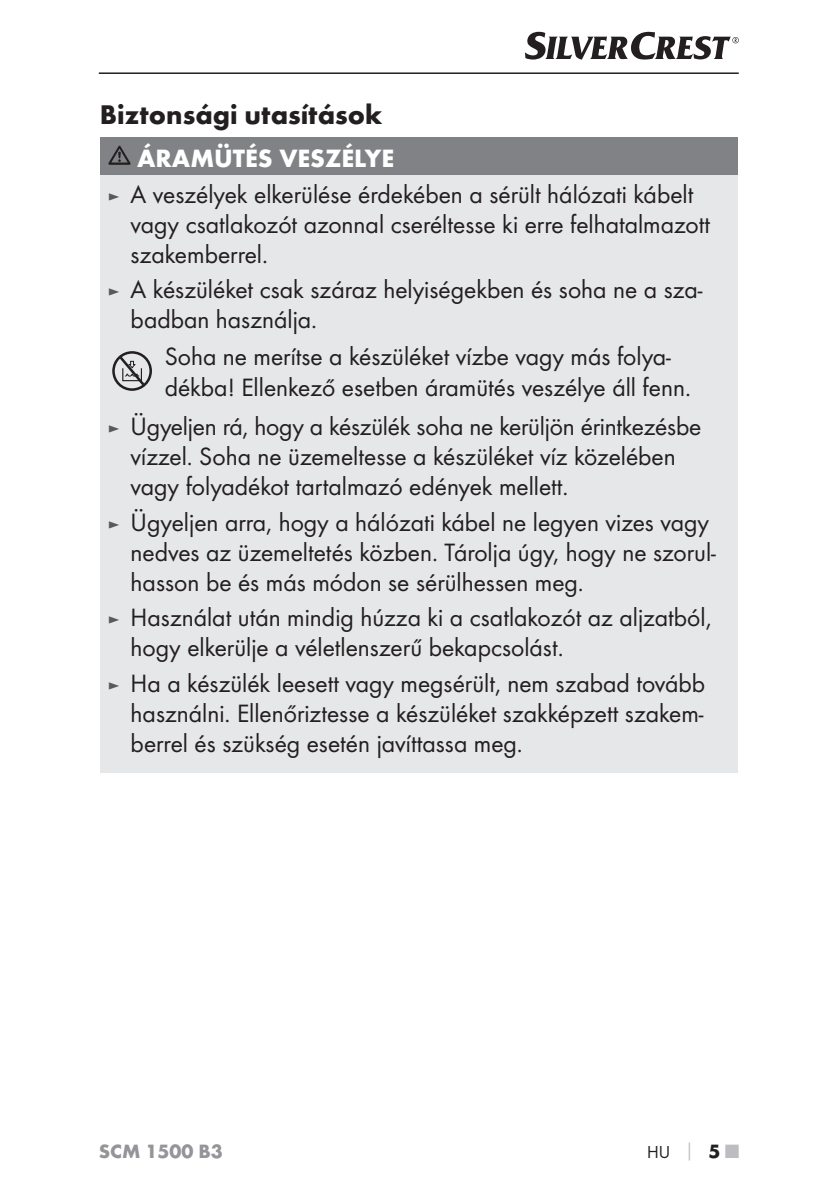
<style>
.page{position:relative;width:839px;height:1190px;background:#fff}
.page>*{position:absolute;margin:0;border:0;box-sizing:border-box;transform-origin:0 0}
.t1{font:700 28px "Futura";color:#231f20}
.t2{font:26px/30px "Futura Boo";color:#231f20}
.t3{font:700 26px "Futura";color:#fff}
.t4{font:700 20px "Futura";color:#939598}
.t5{font:18px "Futura Boo";color:#231f20}
.s1{font-size:18px;color:#58595b}
.s2{font-family:"Futura";font-weight:700;color:#bbbdc0}
.s3{font-family:"Futura";font-weight:700;font-size:20px}
.s4{font-family:"Futura";font-weight:700;font-size:20px;color:#bbbdc0}
</style>
<div class="page">
<hr style="left:99px;top:72px;width:639px;height:2px;background:#231f20">
<svg style="left:525px;top:32px;width:213px;height:28px"></svg>
<div style="left:100px;top:137px;width:636px;height:38px;background:#808285"></div>
<div style="left:100px;top:175px;width:636px;height:597px;background:#e6e7e8"></div>
<svg style="left:108px;top:146px;width:22px;height:19px"></svg>
<div style="left:112px;top:351px;width:40px;height:40px;border:3px solid #231f20;border-radius:50%"></div>
<svg style="left:117px;top:354px;width:30px;height:34px"></svg>
<p class="t1" style="left:100px;top:103px;width:284px">Biztonsági utasítások</p>
<p class="t3" style="left:137px;top:148px;width:258px">ÁRAMÜTÉS VESZÉLYE</p>
<p class="t2" style="left:131px;top:180px;width:580px;text-indent:-23px"><span class="s1">►</span> A veszélyek elkerülése érdekében a sérült hálózati kábelt vagy csatlakozót azonnal cseréltesse ki erre felhatalmazott szakemberrel.</p>
<p class="t2" style="left:131px;top:276px;width:573px;text-indent:-23px"><span class="s1">►</span> A készüléket csak száraz helyiségekben és soha ne a sza&shy;badban használja.</p>
<p class="t2" style="left:165px;top:342px;width:527px;line-height:31.2px">Soha ne merítse a készüléket vízbe vagy más folya&shy;dékba! Ellenkező esetben áramütés veszélye áll fenn.</p>
<p class="t2" style="left:131px;top:412px;width:571px;text-indent:-23px"><span class="s1">►</span> Ügyeljen rá, hogy a készülék soha ne kerüljön érintkezésbe vízzel. Soha ne üzemeltesse a készüléket víz közelében vagy folyadékot tartalmazó edények mellett.</p>
<p class="t2" style="left:131px;top:508px;width:586px;text-indent:-23px"><span class="s1">►</span> Ügyeljen arra, hogy a hálózati kábel ne legyen vizes vagy nedves az üzemeltetés közben. Tárolja úgy, hogy ne szorul&shy;hasson be és más módon se sérülhessen meg.</p>
<p class="t2" style="left:131px;top:604px;width:582px;text-indent:-23px"><span class="s1">►</span> Használat után mindig húzza ki a csatlakozót az aljzatból, hogy elkerülje a véletlenszerű bekapcsolást.</p>
<p class="t2" style="left:131px;top:669px;width:575px;text-align:justify;text-indent:-23px"><span class="s1">►</span> Ha a készülék leesett vagy megsérült, nem szabad tovább használni. Ellenőriztesse a készüléket szakképzett szakem&shy;berrel és szükség esetén javíttassa meg.</p>
<p class="t4" style="left:99px;top:1143px;width:125px">SCM 1500 B3</p>
<p class="t5" style="left:646px;top:1143px;width:93px">HU <span class="s2">│</span> <span class="s3">5</span> <span class="s4">■</span></p>
</div>
